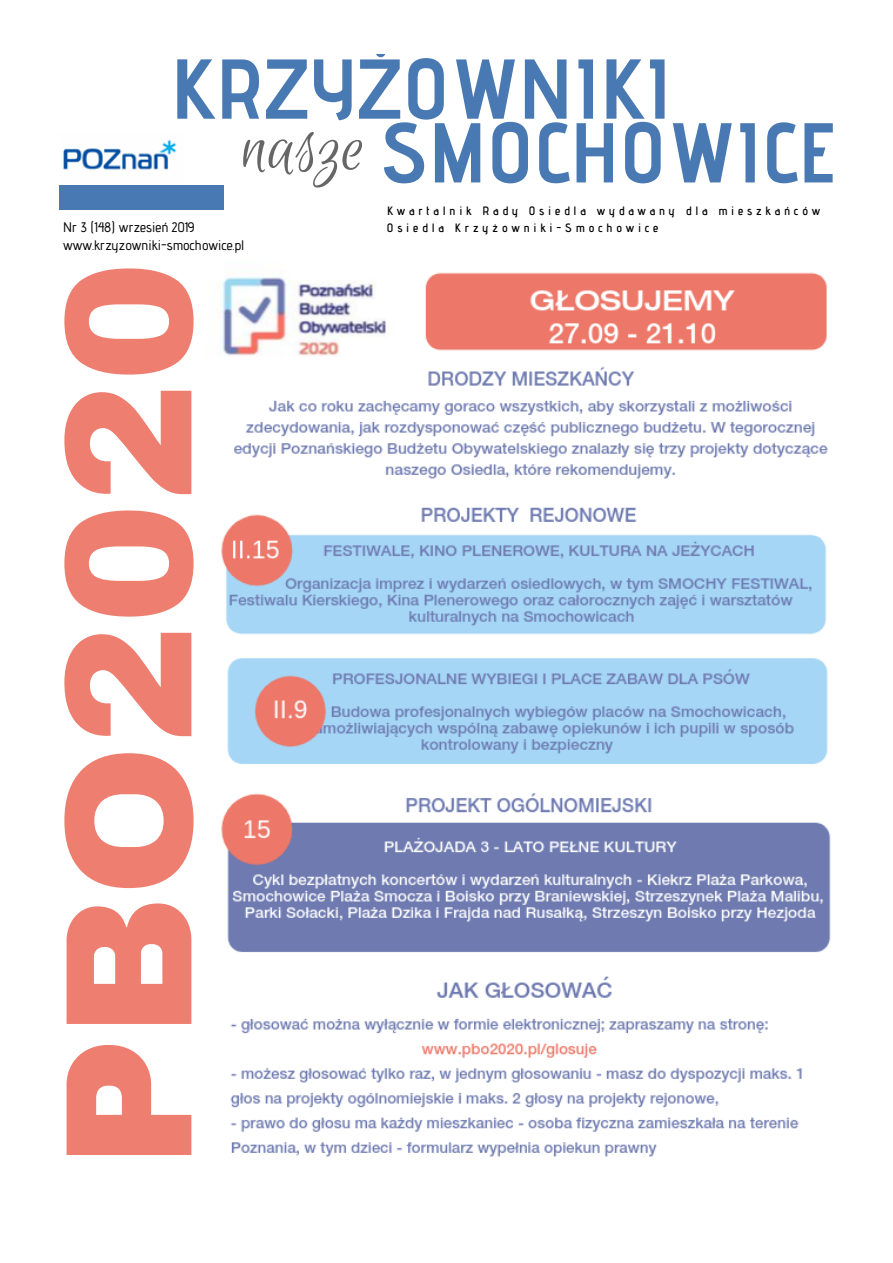
<style>
.page{position:relative;width:893px;height:1263px;background:#fff}
.page>*{position:absolute;margin:0;border:0;box-sizing:border-box;transform-origin:0 0}
.t1{font:900 181.35px "Archivo";color:#ee7e6f}
.t2{font:700 84.6px "Advent Pro";color:#4979b3}
.t3{font:500 13.8px "Advent Pro";color:#000}
.t4{font:600 12.15px "Advent Pro";letter-spacing:.31em;color:#000}
</style>
<div class="page">
<img style="left:60px;top:140px;width:124px;height:46px">
<div style="left:60px;top:186px;width:164px;height:24px;background:#4979b3"></div>
<img style="left:221px;top:272px;width:610px;height:885px">
<h2 class="t2" style="left:171px;top:37px;width:502px">KRZYŻOWNIKI</h2>
<h2 class="t2" style="left:242px;top:101px;width:596px"><sup>nasze</sup> SMOCHOWICE</h2>
<p class="t4" style="left:387px;top:204px;width:435px">Kwartalnik Rady Osiedla wydawany dla mieszkańców</p>
<p class="t3" style="left:63px;top:218px;width:133px">Nr 3 (148) wrzesień 2019</p>
<p class="t4" style="left:387px;top:220px;width:273px">Osiedla Krzyżowniki-Smochowice</p>
<p class="t3" style="left:63px;top:237px;width:183px">www.krzyzowniki-smochowice.pl</p>
<h1 class="t1" style="left:18px;top:1168px;width:909px;rotate:-90deg">PBO2020</h1>
</div>
